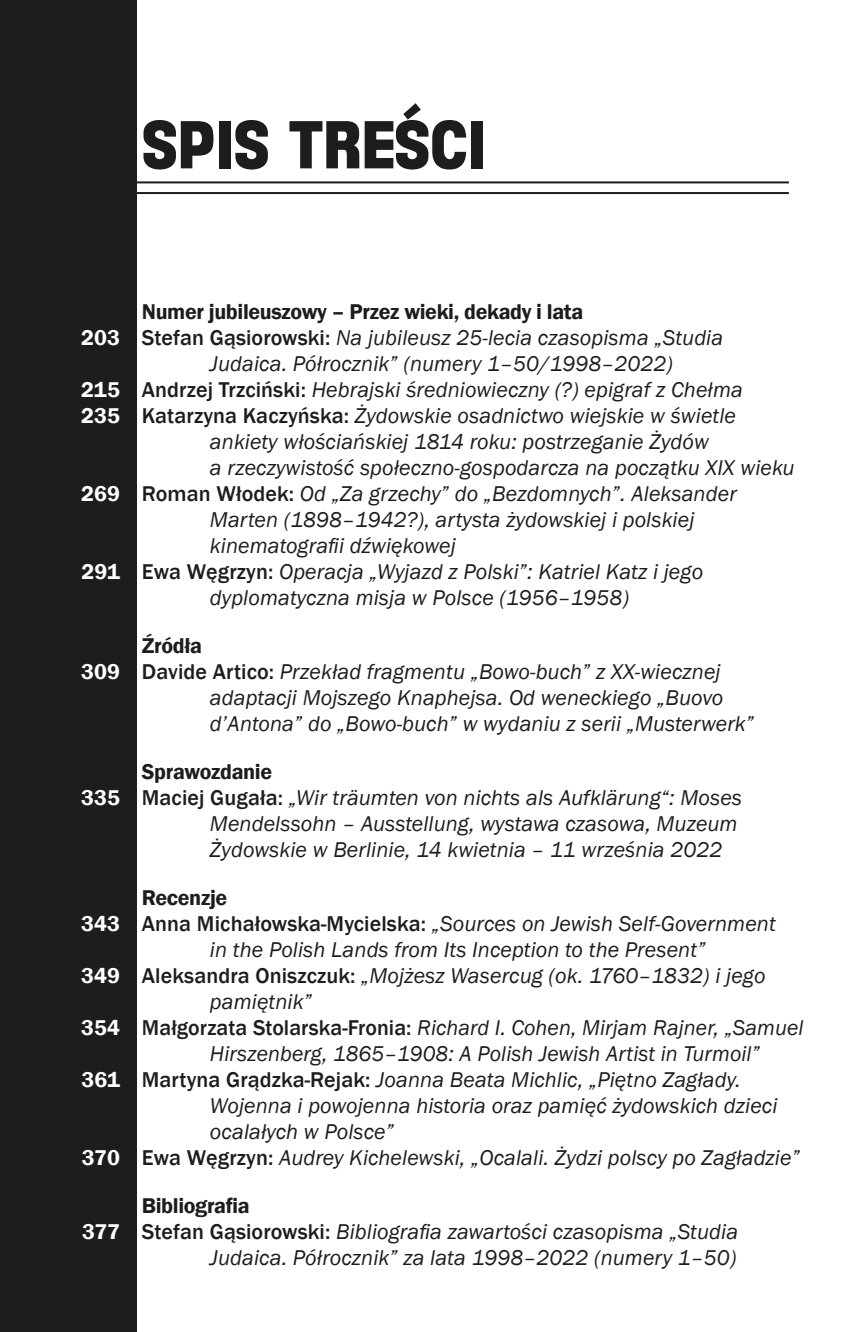
<style>
.page{position:relative;width:852px;height:1332px;background:#fff}
.page>*{position:absolute;margin:0;border:0;box-sizing:border-box;transform-origin:0 0}
.t1{font:64.4px "Florida Project Phase One";color:#1d1d1b}
.t2{font:italic 22px "Franklin Gothic";letter-spacing:.005em;color:#1d1d1b}
.t3{font:600 22px "Franklin Gothic";letter-spacing:-.015em;color:#1d1d1b}
.s1{font-weight:600;font-style:normal;color:#fff}
.s2{font-weight:500;font-style:normal}
</style>
<div class="page">
<div style="left:0;top:0;width:136px;height:1332px;background:#1d1d1b"></div>
<svg style="left:403px;top:103px;width:17px;height:17px"></svg>
<hr style="left:129px;top:181px;width:659px;height:2px;background:#1d1d1b">
<hr style="left:129px;top:192px;width:659px;height:2px;background:#1d1d1b">
<h1 class="t1" style="left:142px;top:102px;width:345px">SPIS TRESCI</h1>
<p class="t3" style="left:142px;top:298px;width:443px">Numer jubileuszowy – Przez wieki, dekady i lata</p>
<p class="t2" style="left:81px;top:324px;width:643px"><span class="s1">203</span> <span class="s2">Stefan Gąsiorowski:</span> Na jubileusz 25-lecia czasopisma „Studia</p>
<p class="t2" style="left:210px;top:350px;width:464px">Judaica. Półrocznik” (numery 1–50/1998–2022)</p>
<p class="t2" style="left:81px;top:376px;width:663px"><span class="s1">215</span> <span class="s2">Andrzej Trzciński:</span> Hebrajski średniowieczny (?) epigraf z Chełma</p>
<p class="t2" style="left:81px;top:402px;width:656px"><span class="s1">235</span> <span class="s2">Katarzyna Kaczyńska:</span> Żydowskie osadnictwo wiejskie w świetle</p>
<p class="t2" style="left:210px;top:428px;width:500px">ankiety włościańskiej 1814 roku: postrzeganie Żydów</p>
<p class="t2" style="left:210px;top:454px;width:585px">a rzeczywistość społeczno-gospodarcza na początku XIX wieku</p>
<p class="t2" style="left:81px;top:480px;width:657px"><span class="s1">269</span> <span class="s2">Roman Włodek:</span> Od „Za grzechy” do „Bezdomnych”. Aleksander</p>
<p class="t2" style="left:210px;top:506px;width:485px">Marten (1898–1942?), artysta żydowskiej i polskiej</p>
<p class="t2" style="left:210px;top:532px;width:247px">kinematografii dźwiękowej</p>
<p class="t2" style="left:81px;top:558px;width:623px"><span class="s1">291</span> <span class="s2">Ewa Węgrzyn:</span> Operacja „Wyjazd z Polski”: Katriel Katz i jego</p>
<p class="t2" style="left:210px;top:584px;width:420px">dyplomatyczna misja w Polsce (1956–1958)</p>
<p class="t3" style="left:142px;top:632px;width:62px">Źródła</p>
<p class="t2" style="left:81px;top:658px;width:640px"><span class="s1">309</span> <span class="s2">Davide Artico:</span> Przekład fragmentu „Bowo-buch” z XX-wiecznej</p>
<p class="t2" style="left:210px;top:684px;width:514px">adaptacji Mojszego Knaphejsa. Od weneckiego „Buovo</p>
<p class="t2" style="left:210px;top:710px;width:545px">d’Antona” do „Bowo-buch” w wydaniu z serii „Musterwerk”</p>
<p class="t3" style="left:142px;top:758px;width:132px">Sprawozdanie</p>
<p class="t2" style="left:81px;top:784px;width:662px"><span class="s1">335</span> <span class="s2">Maciej Gugała:</span> „Wir träumten von nichts als Aufklärung“: Moses</p>
<p class="t2" style="left:210px;top:810px;width:529px">Mendelssohn – Ausstellung, wystawa czasowa, Muzeum</p>
<p class="t2" style="left:210px;top:836px;width:513px">Żydowskie w Berlinie, 14 kwietnia – 11 września 2022</p>
<p class="t3" style="left:142px;top:884px;width:87px">Recenzje</p>
<p class="t2" style="left:81px;top:910px;width:696px"><span class="s1">343</span> <span class="s2">Anna Michałowska-Mycielska:</span> „Sources on Jewish Self-Government</p>
<p class="t2" style="left:210px;top:936px;width:497px">in the Polish Lands from Its Inception to the Present”</p>
<p class="t2" style="left:81px;top:962px;width:685px"><span class="s1">349</span> <span class="s2">Aleksandra Oniszczuk:</span> „Mojżesz Wasercug (ok. 1760–1832) i jego</p>
<p class="t2" style="left:210px;top:988px;width:103px">pamiętnik”</p>
<p class="t2" style="left:81px;top:1014px;width:723px"><span class="s1">354</span> <span class="s2">Małgorzata Stolarska-Fronia:</span> Richard I. Cohen, Mirjam Rajner, „Samuel</p>
<p class="t2" style="left:210px;top:1040px;width:551px">Hirszenberg, 1865–1908: A Polish Jewish Artist in Turmoil”</p>
<p class="t2" style="left:81px;top:1066px;width:660px"><span class="s1">361</span> <span class="s2">Martyna Grądzka-Rejak:</span> Joanna Beata Michlic, „Piętno Zagłady.</p>
<p class="t2" style="left:210px;top:1092px;width:568px">Wojenna i powojenna historia oraz pamięć żydowskich dzieci</p>
<p class="t2" style="left:210px;top:1118px;width:185px">ocalałych w Polsce”</p>
<p class="t2" style="left:82px;top:1144px;width:719px"><span class="s1">370</span> <span class="s2">Ewa Węgrzyn:</span> Audrey Kichelewski, „Ocalali. Żydzi polscy po Zagładzie”</p>
<p class="t3" style="left:142px;top:1192px;width:109px">Bibliografia</p>
<p class="t2" style="left:82px;top:1218px;width:657px"><span class="s1">377</span> <span class="s2">Stefan Gąsiorowski:</span> Bibliografia zawartości czasopisma „Studia</p>
<p class="t2" style="left:210px;top:1244px;width:527px">Judaica. Półrocznik” za lata 1998–2022 (numery 1–50)</p>
</div>
